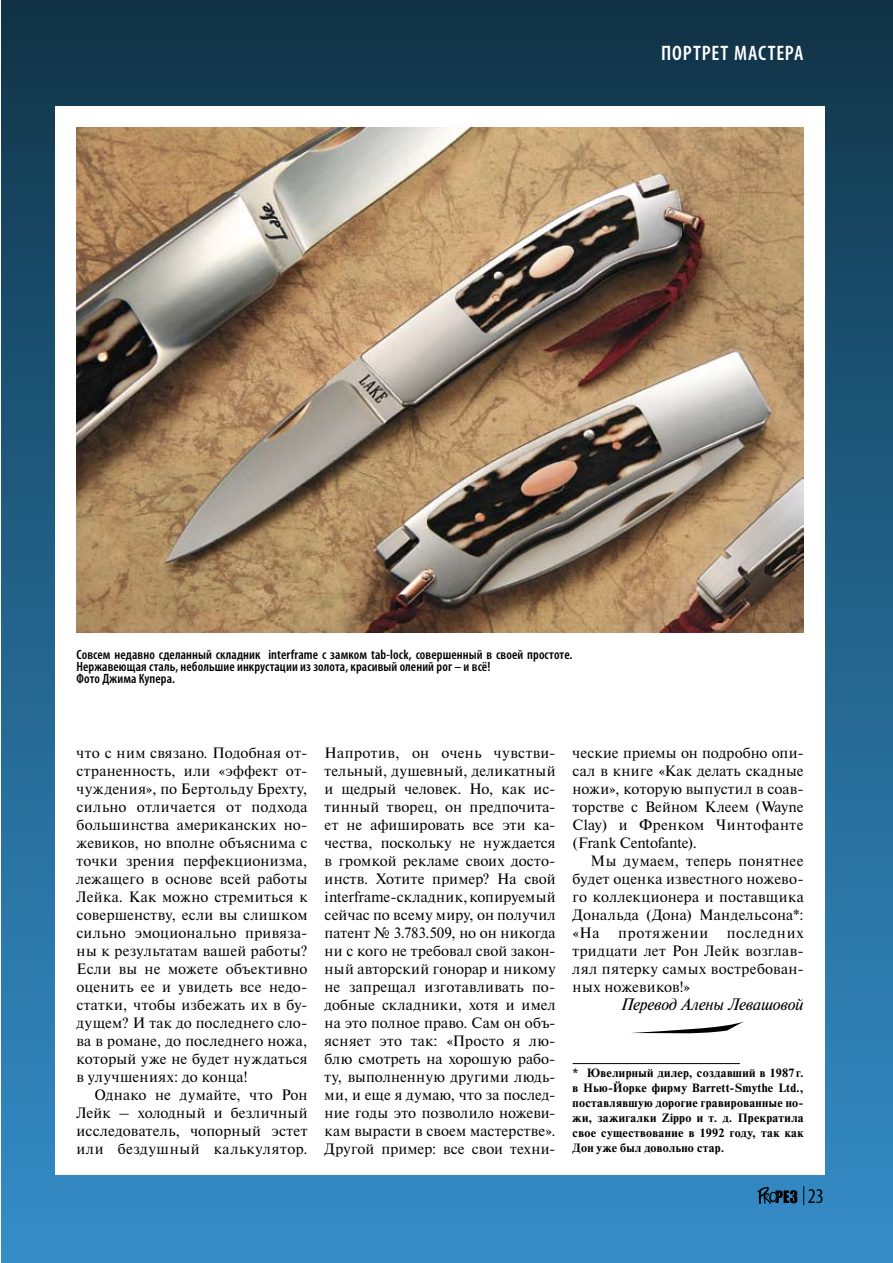
<style>
.page{position:relative;width:893px;height:1263px;background:#fff}
.page>*{position:absolute;margin:0;border:0;box-sizing:border-box;transform-origin:0 0}
.t1{font:600 condensed 21px "Myriad Pro";letter-spacing:.04em;color:#fff}
.t2{font:condensed 21px "Myriad Pro";color:#000}
.t3{font:italic 16.5px "Newton C";letter-spacing:-.02em;color:#000}
.t4{font:15px/18px "Newton C";letter-spacing:.02em;color:#000;text-align:justify}
.t5{font:600 condensed 13.5px/12px "Myriad Pro";letter-spacing:.01em;color:#000}
.t6{font:700 12px/15px "Newton C";letter-spacing:.025em;color:#000;text-align:justify}
</style>
<div class="page">
<div style="left:2px;top:0;width:891px;height:1263px;background:linear-gradient(to bottom,#10364a,#358fcb)"></div>
<div style="left:55px;top:106px;width:770px;height:1069px;background:#fff"></div>
<svg style="left:757px;top:1187px;width:40px;height:17px"></svg>
<svg style="left:803px;top:1186px;width:1px;height:19px"></svg>
<hr style="left:573px;top:1063px;width:167px;height:1px;background:#000">
<svg style="left:631px;top:1021px;width:113px;height:13px"></svg>
<img style="left:77px;top:128px;width:727px;height:504px">
<h1 class="t1" style="left:661px;top:40px;width:144px">портрет мастера</h1>
<p class="t5" style="left:77px;top:648px;width:497px">Совсем недавно сделанный складник interframe с замком tab-lock, совершенный в своей простоте.<br>Нержавеющая сталь, небольшие инкрустации из золота, красивый олений рог – и всё!<br>Фото Джима Купера.</p>
<p class="t4" style="left:77px;top:743px;width:233px">что с ним связано. Подобная от&shy;страненность, или «эффект от&shy;чуждения», по Бертольду Брехту, сильно отличается от подхода большинства американских но&shy;жевиков, но вполне объяснима с точки зрения перфекционизма, лежащего в основе всей работы Лейка. Как можно стремиться к совершенству, если вы слишком сильно эмоционально привяза&shy;ны к результатам вашей работы?<br>Если вы не можете объективно оценить ее и увидеть все недо&shy;статки, чтобы избежать их в бу&shy;дущем? И так до последнего сло&shy;ва в романе, до последнего ножа, который уже не будет нуждаться в улучшениях: до конца!</p>
<p class="t4" style="left:77px;top:1085px;width:233px;text-indent:18px">Однако не думайте, что Рон Лейк – холодный и безличный исследователь, чопорный эстет или бездушный калькулятор.</p>
<p class="t4" style="left:325px;top:743px;width:233px">Напротив, он очень чувстви&shy;тельный, душевный, деликатный и щедрый человек. Но, как ис&shy;тинный творец, он предпочита&shy;ет не афишировать все эти ка&shy;чества, поскольку не нуждается в громкой рекламе своих досто&shy;инств. Хотите пример? На свой interframe-складник, копируемый сейчас по всему миру, он получил патент № 3.783.509, но он никогда ни с кого не требовал свой закон&shy;ный авторский гонорар и никому не запрещал изготавливать по&shy;добные складники, хотя и имел на это полное право. Сам он объ&shy;ясняет это так: «Просто я лю&shy;блю смотреть на хорошую рабо&shy;ту, выполненную другими людь&shy;ми, и еще я думаю, что за послед&shy;ние годы это позволило ножеви&shy;кам вырасти в своем мастерстве».<br>Другой пример: все свои техни-</p>
<p class="t4" style="left:573px;top:743px;width:233px">ческие приемы он подробно опи&shy;сал в книге «Как делать скадные ножи», которую выпустил в соав&shy;торстве с Вейном Клеем (Wayne Clay) и Френком Чинтофанте (Frank Centofante).</p>
<p class="t4" style="left:573px;top:851px;width:233px;text-indent:18px">Мы думаем, теперь понятнее будет оценка известного ножево&shy;го коллекционера и поставщика Дональда (Дона) Мандельсона*: «На протяжении последних тридцати лет Рон Лейк возглав&shy;лял пятерку самых востребован&shy;ных ножевиков!»</p>
<p class="t3" style="left:621px;top:995px;width:184px">Перевод Алены Левашовой</p>
<p class="t6" style="left:573px;top:1065px;width:233px">* Ювелирный дилер, создавший в 1987г. в Нью-Йорке фирму Barrett-Smythe Ltd., поставлявшую дорогие гравированные но&shy;жи, зажигалки Zippo и т. д. Прекратила свое существование в 1992 году, так как Дон уже был довольно стар.</p>
<h1 class="t2" style="left:808px;top:1183px;width:18px">23</h1>
</div>
